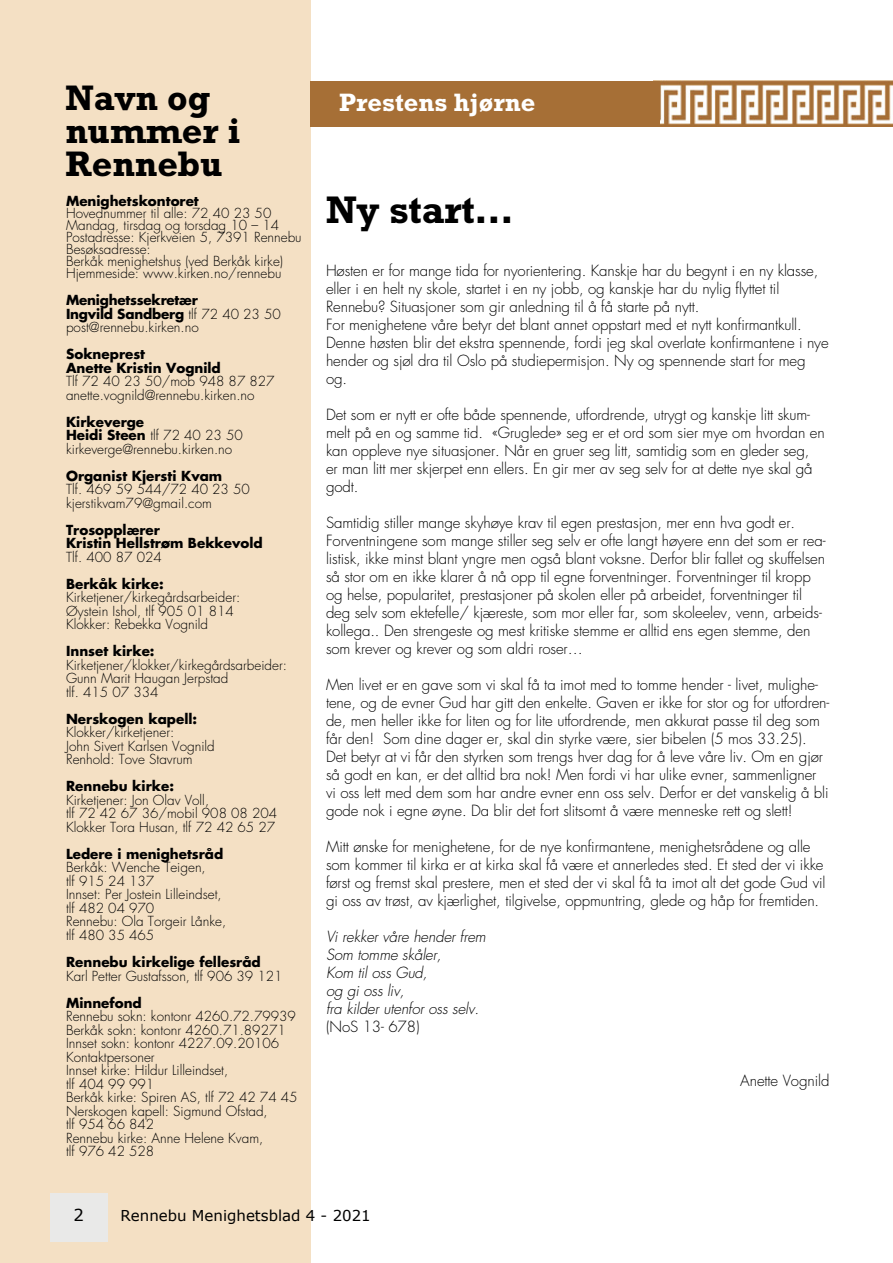
<style>
.page{position:relative;width:893px;height:1263px;background:#fff}
.page>*{position:absolute;margin:0;border:0;box-sizing:border-box;transform-origin:0 0}
.t1{font:700 39px "Rockwell";letter-spacing:-.005em;color:#000}
.t2{font:700 36px/33px "Rockwell";color:#000}
.t3{font:700 25.5px "Rockwell";color:#fff}
.t4{font:16.5px "Verdana";color:#000}
.t5{font:300 15px/18px "Futura";letter-spacing:-.005em;color:#000}
.t6{font:italic 300 15px/18px "Futura";letter-spacing:-.005em;color:#000}
.t7{font:15px "Verdana";color:#000}
.t8{font:300 13.5px/13.5px "Futura";color:#000}
.t9{font:700 13.5px/13.5px "Futura";color:#000}
.s1{font-weight:700}
</style>
<div class="page">
<div style="left:0;top:0;width:310px;height:1263px;background:#f4e0c4"></div>
<div style="left:50px;top:1193px;width:57px;height:49px;background:#e9e9e8"></div>
<img style="left:659px;top:81px;width:234px;height:46px">
<div style="left:310px;top:81px;width:349px;height:46px;background:#a66f36"></div>
<h2 class="t2" style="left:65px;top:81px;width:176px">Navn og nummer i<br>Rennebu</h2>
<p class="t9" style="left:66px;top:194px;width:134px">Menighetskontoret</p>
<p class="t8" style="left:66px;top:208px;width:237px;line-height:12px">Hovednummer til alle: 72 40 23 50<br>Mandag, tirsdag og torsdag 10 – 14<br>Postadresse: Kjerkveien 5, 7391 Rennebu Besøksadresse:<br>Berkåk menighetshus (ved Berkåk kirke)<br>Hjemmeside: www.kirken.no/rennebu</p>
<p class="t8" style="left:66px;top:294px;width:216px"><span class="s1">Menighetssekretær<br>Ingvild Sandberg</span> tlf 72 40 23 50 post@rennebu.kirken.no</p>
<p class="t9" style="left:66px;top:347px;width:156px">Sokneprest<br>Anette Kristin Vognild</p>
<p class="t8" style="left:66px;top:375px;width:210px">Tlf 72 40 23 50/mob 948 87 827 anette.vognild@rennebu.kirken.no</p>
<p class="t8" style="left:66px;top:416px;width:178px"><span class="s1">Kirkeverge<br>Heidi Steen</span> tlf 72 40 23 50 kirkeverge@rennebu.kirken.no</p>
<p class="t9" style="left:66px;top:469px;width:158px">Organist Kjersti Kvam</p>
<p class="t8" style="left:66px;top:483px;width:185px">Tlf. 469 59 544/72 40 23 50 kjerstikvam79@gmail.com</p>
<p class="t9" style="left:66px;top:523px;width:198px">Trosopplærer<br>Kristin Hellstrøm Bekkevold</p>
<p class="t8" style="left:66px;top:551px;width:97px">Tlf. 400 87 024</p>
<p class="t9" style="left:66px;top:577px;width:99px">Berkåk kirke:</p>
<p class="t8" style="left:66px;top:591px;width:176px">Kirketjener/kirkegårdsarbeider:<br>Øystein Ishol, tlf 905 01 814<br>Klokker: Rebekka Vognild</p>
<p class="t9" style="left:66px;top:644px;width:90px">Innset kirke:</p>
<p class="t8" style="left:66px;top:659px;width:222px">Kirketjener/klokker/kirkegårdsarbeider:<br>Gunn Marit Haugan Jerpstad<br>tlf. 415 07 334</p>
<p class="t9" style="left:66px;top:712px;width:133px">Nerskogen kapell:</p>
<p class="t8" style="left:66px;top:726px;width:150px">Klokker/kirketjener:<br>John Sivert Karlsen Vognild<br>Renhold: Tove Stavrum</p>
<p class="t9" style="left:66px;top:779px;width:109px">Rennebu kirke:</p>
<p class="t8" style="left:66px;top:794px;width:213px">Kirketjener: Jon Olav Voll,<br>tlf 72 42 67 36/mobil 908 08 204<br>Klokker Tora Husan, tlf 72 42 65 27</p>
<p class="t9" style="left:66px;top:847px;width:159px">Ledere i menighetsråd</p>
<p class="t8" style="left:66px;top:861px;width:162px">Berkåk: Wenche Teigen,<br>tlf 915 24 137<br>Innset: Per Jostein Lilleindset, tlf 482 04 970<br>Rennebu: Ola Torgeir Lånke, tlf 480 35 465</p>
<p class="t9" style="left:66px;top:955px;width:196px">Rennebu kirkelige fellesråd</p>
<p class="t8" style="left:66px;top:969px;width:218px">Karl Petter Gustafsson, tlf 906 39 121</p>
<p class="t9" style="left:66px;top:995px;width:77px">Minnefond</p>
<p class="t8" style="left:66px;top:1010px;width:233px">Rennebu sokn: kontonr 4260.72.79939<br>Berkåk sokn: kontonr 4260.71.89271<br>Innset sokn: kontonr 4227.09.20106<br>Kontaktpersoner<br>Innset kirke: Hildur Lilleindset,<br>tlf 404 99 991<br>Berkåk kirke: Spiren AS, tlf 72 42 74 45<br>Nerskogen kapell: Sigmund Ofstad,<br>tlf 954 66 842<br>Rennebu kirke: Anne Helene Kvam,<br>tlf 976 42 528</p>
<h3 class="t3" style="left:339px;top:87px;width:198px">Prestens hjørne</h3>
<h1 class="t1" style="left:326px;top:187px;width:189px">Ny start…</h1>
<p class="t5" style="left:326px;top:261px;width:504px">Høsten er for mange tida for nyorientering. Kanskje har du begynt i en ny klasse, eller i en helt ny skole, startet i en ny jobb, og kanskje har du nylig flyttet til Rennebu? Situasjoner som gir anledning til å få starte på nytt.<br>For menighetene våre betyr det blant annet oppstart med et nytt konfirmantkull.<br>Denne høsten blir det ekstra spennende, fordi jeg skal overlate konfirmantene i nye hender og sjøl dra til Oslo på studiepermisjon. Ny og spennende start for meg og.</p>
<p class="t5" style="left:326px;top:405px;width:500px">Det som er nytt er ofte både spennende, utfordrende, utrygt og kanskje litt skum&shy;melt på en og samme tid. «Gruglede» seg er et ord som sier mye om hvordan en kan oppleve nye situasjoner. Når en gruer seg litt, samtidig som en gleder seg, er man litt mer skjerpet enn ellers. En gir mer av seg selv for at dette nye skal gå godt.</p>
<p class="t5" style="left:326px;top:513px;width:501px">Samtidig stiller mange skyhøye krav til egen prestasjon, mer enn hva godt er.<br>Forventningene som mange stiller seg selv er ofte langt høyere enn det som er rea&shy;listisk, ikke minst blant yngre men også blant voksne. Derfor blir fallet og skuffelsen så stor om en ikke klarer å nå opp til egne forventninger. Forventninger til kropp og helse, popularitet, prestasjoner på skolen eller på arbeidet, forventninger til deg selv som ektefelle/ kjæreste, som mor eller far, som skoleelev, venn, arbeids&shy;kollega.. Den strengeste og mest kritiske stemme er alltid ens egen stemme, den som krever og krever og som aldri roser…</p>
<p class="t5" style="left:326px;top:675px;width:505px">Men livet er en gave som vi skal få ta imot med to tomme hender - livet, mulighe&shy;tene, og de evner Gud har gitt den enkelte. Gaven er ikke for stor og for utfordren&shy;de, men heller ikke for liten og for lite utfordrende, men akkurat passe til deg som får den! Som dine dager er, skal din styrke være, sier bibelen (5 mos 33.25).<br>Det betyr at vi får den styrken som trengs hver dag for å leve våre liv. Om en gjør så godt en kan, er det alltid bra nok! Men fordi vi har ulike evner, sammenligner vi oss lett med dem som har andre evner enn oss selv. Derfor er det vanskelig å bli gode nok i egne øyne. Da blir det fort slitsomt å være menneske rett og slett!</p>
<p class="t5" style="left:326px;top:837px;width:501px">Mitt ønske for menighetene, for de nye konfirmantene, menighetsrådene og alle som kommer til kirka er at kirka skal få være et annerledes sted. Et sted der vi ikke først og fremst skal prestere, men et sted der vi skal få ta imot alt det gode Gud vil gi oss av trøst, av kjærlighet, tilgivelse, oppmuntring, glede og håp for fremtiden.</p>
<p class="t6" style="left:326px;top:927px;width:161px">Vi rekker våre hender frem<br>Som tomme skåler,<br>Kom til oss Gud,<br>og gi oss liv,<br>fra kilder utenfor oss selv.</p>
<p class="t5" style="left:326px;top:1017px;width:95px">(NoS 13- 678)</p>
<p class="t5" style="left:740px;top:1071px;width:91px">Anette Vognild</p>
<p class="t4" style="left:74px;top:1204px;width:12px">2</p>
<p class="t7" style="left:121px;top:1206px;width:252px">Rennebu Menighetsblad 4 - 2021</p>
</div>
